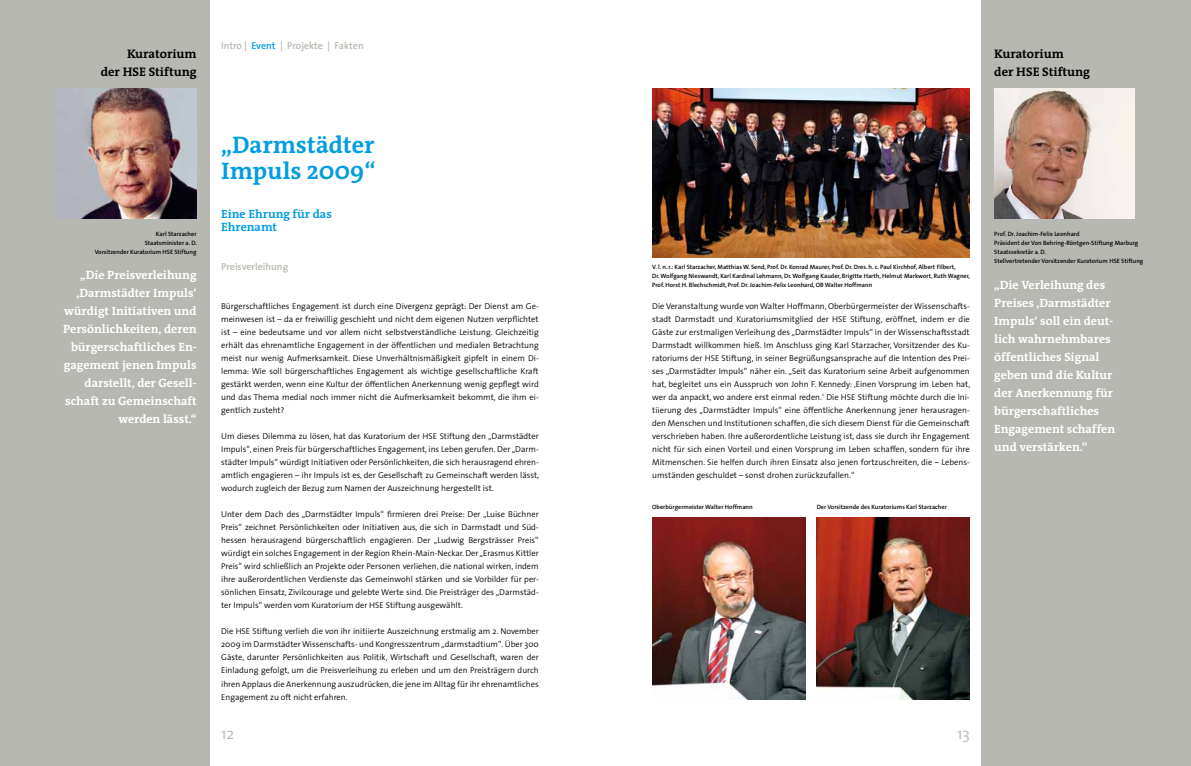
<style>
.page{position:relative;width:1191px;height:766px;background:#fff}
.page>*{position:absolute;margin:0;border:0;box-sizing:border-box;transform-origin:0 0}
.t1{font:700 24px/26px "The Antiqua B7";color:#009ee0}
.t2{font:300 16px "The Sans";color:#b7b8b1}
.t3{font:700 12.5px/18px "The Antiqua B7";color:#000;text-align:right}
.t4{font:700 12px/18px "The Antiqua B7";color:#fff;text-align:right}
.t5{font:700 12px/13px "The Antiqua B7";color:#009ee0}
.t6{font:600 10px "The Sans";color:#b7b8b1}
.t7{font:300 8.5px/13px "The Sans";color:#000;text-align:justify}
.t8{font:600 6.2px/9px "The Sans";color:#000}
.s1{color:#009ee0}
</style>
<div class="page">
<img style="left:652px;top:88px;width:317px;height:169px">
<div style="left:981px;top:0;width:210px;height:765px;background:#b7b8b1"></div>
<div style="left:0;top:0;width:210px;height:765px;background:#b7b8b1"></div>
<img style="left:57px;top:88px;width:140px;height:130px">
<img style="left:994px;top:88px;width:140px;height:130px">
<img style="left:816px;top:517px;width:153px;height:182px">
<img style="left:652px;top:517px;width:153px;height:182px">
<p class="t6" style="left:221px;top:37px;width:144px">Intro | <span class="s1">Event</span> | Projekte | Fakten</p>
<h3 class="t3" style="left:101px;top:45px;width:97px">Kuratorium<br>der HSE Stiftung</h3>
<h3 class="t3" style="left:994px;top:45px;width:97px;text-align:left">Kuratorium<br>der HSE Stiftung</h3>
<h1 class="t1" style="left:221px;top:133px;width:156px">„Darmstädter<br>Impuls 2009“</h1>
<h3 class="t5" style="left:221px;top:208px;width:112px">Eine Ehrung für das<br>Ehrenamt</h3>
<p class="t6" style="left:221px;top:258px;width:69px">Preisverleihung</p>
<p class="t8" style="left:95px;top:229px;width:104px;text-align:right">Karl Starzacher<br>Staatsminister a. D.<br>Vorsitzender Kuratorium HSE Stiftung</p>
<p class="t8" style="left:994px;top:229px;width:151px">Prof. Dr. Joachim-Felix Leonhard<br>Präsident der Von Behring-Röntgen-Stiftung Marburg Staatssekretär a. D.<br>Stellvertretender Vorsitzender Kuratorium HSE Stiftung</p>
<h3 class="t4" style="left:63px;top:266px;width:135px">„Die Preisverleihung ‚Darmstädter Impuls‘ würdigt Initiativen und<br>Persönlichkeiten, deren bürgerschaftliches En&shy;gagement jenen Impuls darstellt, der Gesell&shy;schaft zu Gemeinschaft werden lässt.“</h3>
<h3 class="t4" style="left:994px;top:276px;width:122px;text-align:left">„Die Verleihung des<br>Preises ‚Darmstädter<br>Impuls‘ soll ein deut&shy;lich wahrnehmbares öffentliches Signal geben und die Kultur der Anerkennung für bürgerschaftliches<br>Engagement schaffen und verstärken.“</h3>
<p class="t8" style="left:652px;top:262px;width:319px">V. l. n. r.: Karl Starzacher, Matthias W. Send, Prof. Dr. Konrad Maurer, Prof. Dr. Dres. h. c. Paul Kirchhof, Albert Filbert,<br>Dr. Wolfgang Nieswandt, Karl Kardinal Lehmann, Dr. Wolfgang Kauder, Brigitte Harth, Helmut Markwort, Ruth Wagner,<br>Prof. Horst H. Blechschmidt, Prof. Dr. Joachim-Felix Leonhard, OB Walter Hoffmann</p>
<p class="t7" style="left:221px;top:299px;width:319px">Bürgerschaftliches Engagement ist durch eine Divergenz geprägt: Der Dienst am Ge&shy;meinwesen ist – da er freiwillig geschieht und nicht dem eigenen Nutzen verpflichtet ist – eine bedeutsame und vor allem nicht selbstverständliche Leistung. Gleichzeitig erhält das ehrenamtliche Engagement in der öffentlichen und medialen Betrachtung meist nur wenig Aufmerksamkeit. Diese Unverhältnismäßigkeit gipfelt in einem Di&shy;lemma: Wie soll bürgerschaftliches Engagement als wichtige gesellschaftliche Kraft gestärkt werden, wenn eine Kultur der öffentlichen Anerkennung wenig gepflegt wird und das Thema medial noch immer nicht die Aufmerksamkeit bekommt, die ihm ei&shy;gentlich zusteht?</p>
<p class="t7" style="left:221px;top:429px;width:319px">Um dieses Dilemma zu lösen, hat das Kuratorium der HSE Stiftung den „Darmstädter Impuls“, einen Preis für bürgerschaftliches Engagement, ins Leben gerufen. Der „Darm&shy;städter Impuls“ würdigt Initiativen oder Persönlichkeiten, die sich herausragend ehren&shy;amtlich engagieren – ihr Impuls ist es, der Gesellschaft zu Gemeinschaft werden lässt, wodurch zugleich der Bezug zum Namen der Auszeichnung hergestellt ist.</p>
<p class="t7" style="left:221px;top:507px;width:319px">Unter dem Dach des „Darmstädter Impuls“ firmieren drei Preise: Der „Luise Büchner Preis“ zeichnet Persönlichkeiten oder Initiativen aus, die sich in Darmstadt und Süd&shy;hessen herausragend bürgerschaftlich engagieren. Der „Ludwig Bergsträsser Preis“ würdigt ein solches Engagement in der Region Rhein-Main-Neckar. Der „Erasmus Kittler Preis“ wird schließlich an Projekte oder Personen verliehen, die national wirken, indem ihre außerordentlichen Verdienste das Gemeinwohl stärken und sie Vorbilder für per&shy;sönlichen Einsatz, Zivilcourage und gelebte Werte sind. Die Preisträger des „Darmstäd&shy;ter Impuls“ werden vom Kuratorium der HSE Stiftung ausgewählt.</p>
<p class="t7" style="left:221px;top:624px;width:319px">Die HSE Stiftung verlieh die von ihr initiierte Auszeichnung erstmalig am 2. November 2009 im Darmstädter Wissenschafts- und Kongresszentrum „darmstadtium“. Über 300<br>Gäste, darunter Persönlichkeiten aus Politik, Wirtschaft und Gesellschaft, waren der Einladung gefolgt, um die Preisverleihung zu erleben und um den Preisträgern durch ihren Applaus die Anerkennung auszudrücken, die jene im Alltag für ihr ehrenamtliches Engagement zu oft nicht erfahren.</p>
<p class="t7" style="left:652px;top:299px;width:319px;text-align:left">Die Veranstaltung wurde von Walter Hoffmann, Oberbürgermeister der Wissenschafts&shy;stadt Darmstadt und Kuratoriumsmitglied der HSE Stiftung, eröffnet, indem er die Gäste zur erstmaligen Verleihung des „Darmstädter Impuls“ in der Wissenschaftsstadt Darmstadt willkommen hieß. Im Anschluss ging Karl Starzacher, Vorsitzender des Ku&shy;ratoriums der HSE Stiftung, in seiner Begrüßungsansprache auf die Intention des Prei&shy;ses „Darmstädter Impuls“ näher ein. „Seit das Kuratorium seine Arbeit aufgenommen hat, begleitet uns ein Ausspruch von John F. Kennedy: ‚Einen Vorsprung im Leben hat, wer da anpackt, wo andere erst einmal reden.‘ Die HSE Stiftung möchte durch die Ini&shy;tiierung des „Darmstädter Impuls“ eine öffentliche Anerkennung jener herausragen&shy;den Menschen und Institutionen schaffen, die sich diesem Dienst für die Gemeinschaft verschrieben haben. Ihre außerordentliche Leistung ist, dass sie durch ihr Engagement nicht für sich einen Vorteil und einen Vorsprung im Leben schaffen, sondern für ihre Mitmenschen. Sie helfen durch ihren Einsatz also jenen fortzuschreiten, die – Lebens&shy;umständen geschuldet – sonst drohen zurückzufallen.“</p>
<p class="t8" style="left:652px;top:502px;width:102px">Oberbürgermeister Walter Hoffmann</p>
<p class="t8" style="left:816px;top:502px;width:132px">Der Vorsitzende des Kuratoriums Karl Starzacher</p>
<h2 class="t2" style="left:221px;top:719px;width:15px">12</h2>
<h2 class="t2" style="left:957px;top:719px;width:14px">13</h2>
</div>
